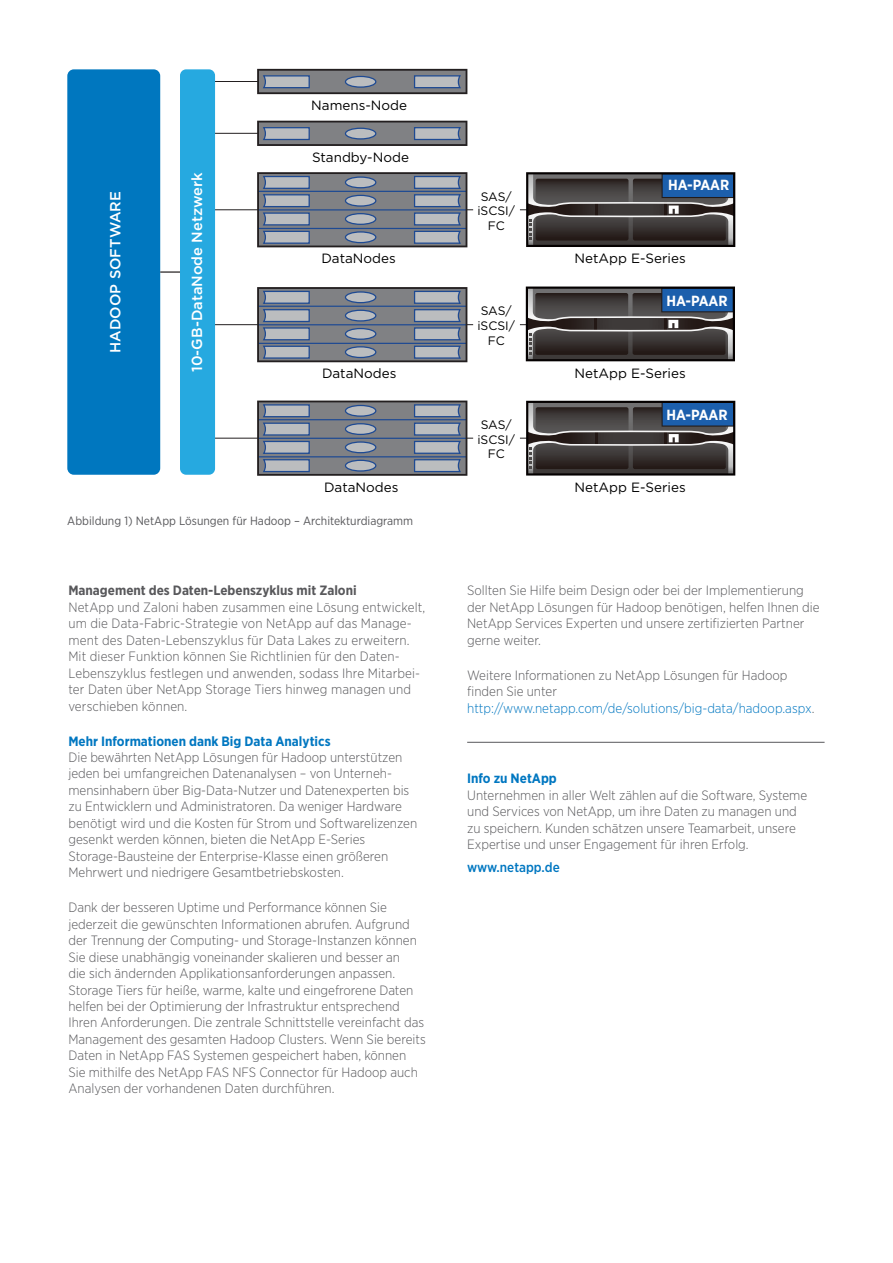
<style>
.page{position:relative;width:893px;height:1263px;background:#fff}
.page>*{position:absolute;margin:0;border:0;box-sizing:border-box;transform-origin:0 0}
.t1{font:500 14.7px "Gotham";color:#fff}
.t2{font:700 14.7px "Gotham Narrow";letter-spacing:-.01em;color:#fff}
.t3{font:300 13.5px/16.5px "Gotham Narrow";color:#58585b}
.t4{font:13.5px "Gotham";color:#000}
.t5{font:700 13.5px "Gotham Narrow";color:#0077c1}
.t6{font:700 13.5px "Gotham Narrow";color:#58585b}
.t7{font:500 13.5px "Gotham Narrow";color:#0077c1}
.t8{font:12.15px/14.7px "Gotham";color:#000;text-align:center}
.t9{font:12px "Gotham Narrow";color:#58585b}
.s1{color:#0077c1}
</style>
<div class="page">
<div style="left:67px;top:69px;width:93px;height:406px;background:#0077bf;border-radius:7px"></div>
<hr style="left:160px;top:271px;width:33px;height:2px;background:#231f20">
<hr style="left:213px;top:81px;width:47px;height:1px;background:#231f20">
<hr style="left:213px;top:133px;width:47px;height:1px;background:#231f20">
<hr style="left:213px;top:209px;width:47px;height:1px;background:#231f20">
<hr style="left:213px;top:324px;width:45px;height:1px;background:#231f20">
<hr style="left:213px;top:438px;width:47px;height:1px;background:#231f20">
<svg style="left:257px;top:69px;width:210px;height:25px;background:#777b82"></svg>
<svg style="left:257px;top:172px;width:216px;height:75px;background:#7e8592"></svg>
<svg style="left:257px;top:287px;width:216px;height:75px;background:#7e8592"></svg>
<svg style="left:257px;top:401px;width:216px;height:75px;background:#7e8692"></svg>
<div style="left:180px;top:69px;width:35px;height:406px;background:#26a9e0;border-radius:6px"></div>
<svg style="left:257px;top:121px;width:210px;height:25px;background:#777b83"></svg>
<svg style="left:520px;top:172px;width:215px;height:75px;background:#484b51"></svg>
<svg style="left:520px;top:287px;width:215px;height:74px;background:#484b51"></svg>
<svg style="left:520px;top:401px;width:215px;height:75px;background:#494c53"></svg>
<hr style="left:467px;top:742px;width:358px;height:1px;background:#58585b">
<p class="t4" style="left:311px;top:97px;width:97px">Namens-Node</p>
<p class="t1" style="left:106px;top:353px;width:163px;rotate:-90deg">HADOOP SOFTWARE</p>
<p class="t1" style="left:187px;top:372px;width:201px;rotate:-90deg">10-GB-DataNode Netzwerk</p>
<p class="t4" style="left:312px;top:148px;width:98px">Standby-Node</p>
<p class="t4" style="left:321px;top:250px;width:76px">DataNodes</p>
<p class="t4" style="left:322px;top:365px;width:76px">DataNodes</p>
<p class="t4" style="left:324px;top:478px;width:76px">DataNodes</p>
<p class="t9" style="left:67px;top:514px;width:347px">Abbildung 1) NetApp Lösungen für Hadoop – Architekturdiagramm</p>
<p class="t6" style="left:68px;top:582px;width:290px">Management des Daten-Lebenszyklus mit Zaloni</p>
<p class="t3" style="left:68px;top:599px;width:358px">NetApp und Zaloni haben zusammen eine Lösung entwickelt, um die Data-Fabric-Strategie von NetApp auf das Manage&shy;ment des Daten-Lebenszyklus für Data Lakes zu erweitern.<br>Mit dieser Funktion können Sie Richtlinien für den Daten-Lebenszyklus festlegen und anwenden, sodass Ihre Mitarbei&shy;ter Daten über NetApp Storage Tiers hinweg managen und verschieben können.</p>
<p class="t5" style="left:68px;top:732px;width:264px">Mehr Informationen dank Big Data Analytics</p>
<p class="t3" style="left:68px;top:749px;width:350px">Die bewährten NetApp Lösungen für Hadoop unterstützen jeden bei umfangreichen Datenanalysen – von Unterneh&shy;mensinhabern über Big-Data-Nutzer und Datenexperten bis zu Entwicklern und Administratoren. Da weniger Hardware benötigt wird und die Kosten für Strom und Softwarelizenzen gesenkt werden können, bieten die NetApp E-Series Storage-Bausteine der Enterprise-Klasse einen größeren Mehrwert und niedrigere Gesamtbetriebskosten.</p>
<p class="t3" style="left:68px;top:899px;width:359px">Dank der besseren Uptime und Performance können Sie jederzeit die gewünschten Informationen abrufen. Aufgrund der Trennung der Computing- und Storage-Instanzen können Sie diese unabhängig voneinander skalieren und besser an<br>die sich ändernden Applikationsanforderungen anpassen.<br>Storage Tiers für heiße, warme, kalte und eingefrorene Daten helfen bei der Optimierung der Infrastruktur entsprechend Ihren Anforderungen. Die zentrale Schnittstelle vereinfacht das Management des gesamten Hadoop Clusters. Wenn Sie bereits Daten in NetApp FAS Systemen gespeichert haben, können Sie mithilfe des NetApp FAS NFS Connector für Hadoop auch Analysen der vorhandenen Daten durchführen.</p>
<p class="t8" style="left:477px;top:189px;width:39px">SAS/ iSCSI/<br>FC</p>
<p class="t8" style="left:477px;top:303px;width:39px">SAS/ iSCSI/<br>FC</p>
<p class="t8" style="left:477px;top:417px;width:39px">SAS/ iSCSI/<br>FC</p>
<p class="t2" style="left:668px;top:175px;width:63px">HA-PAAR</p>
<p class="t4" style="left:575px;top:250px;width:113px">NetApp E-Series</p>
<p class="t2" style="left:666px;top:291px;width:63px">HA-PAAR</p>
<p class="t4" style="left:575px;top:365px;width:113px">NetApp E-Series</p>
<p class="t2" style="left:666px;top:405px;width:63px">HA-PAAR</p>
<p class="t4" style="left:575px;top:478px;width:113px">NetApp E-Series</p>
<p class="t3" style="left:467px;top:582px;width:354px">Sollten Sie Hilfe beim Design oder bei der Implementierung der NetApp Lösungen für Hadoop benötigen, helfen Ihnen die NetApp Services Experten und unsere zertifizierten Partner gerne weiter.</p>
<p class="t3" style="left:467px;top:666px;width:349px">Weitere Informationen zu NetApp Lösungen für Hadoop finden Sie unter <span class="s1">http://www.netapp.com/de/solutions/big-data/hadoop.aspx</span>.</p>
<p class="t5" style="left:467px;top:769px;width:91px">Info zu NetApp</p>
<p class="t3" style="left:467px;top:786px;width:342px">Unternehmen in aller Welt zählen auf die Software, Systeme und Services von NetApp, um ihre Daten zu managen und zu speichern. Kunden schätzen unsere Teamarbeit, unsere Expertise und unser Engagement für ihren Erfolg.</p>
<p class="t7" style="left:467px;top:859px;width:94px">www.netapp.de</p>
</div>
